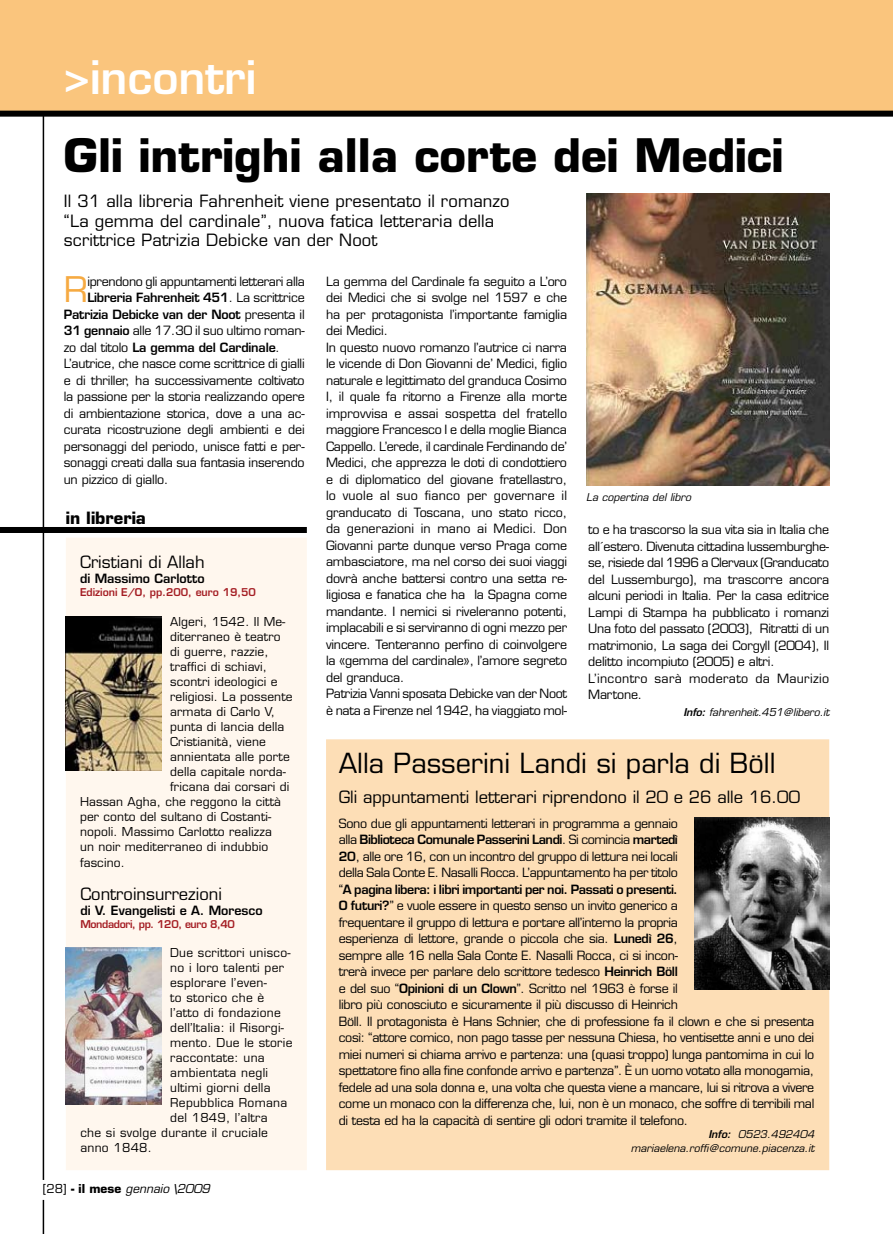
<style>
.page{position:relative;width:893px;height:1234px;background:#fff}
.page>*{position:absolute;margin:0;border:0;box-sizing:border-box;transform-origin:0 0}
.t1{font:700 45px "Eurostile";color:#000}
.t2{font:600 45px "Eurostile";color:#fff}
.t3{font:34.5px "Eurostile";color:#f6aa42}
.t4{font:27px "Eurostile";color:#000}
.t5{font:16.5px/19.8px "Eurostile";letter-spacing:.01em;color:#000}
.t6{font:700 16.5px "Eurostile";color:#000}
.t7{font:12.45px/16.5px "Eurostile";letter-spacing:-.015em;color:#000}
.t8{font:600 12.45px "Eurostile";letter-spacing:-.015em;color:#000}
.t9{font:12px "Eurostile";letter-spacing:.01em;color:#000}
.t10{font:italic 12px "Eurostile";color:#000}
.t11{font:italic 10.5px/13.5px "Eurostile";color:#000;text-align:right}
.t12{font:600 10.5px "Eurostile";color:#a41d23}
.t13{font:600 10.5px "Eurostile";letter-spacing:-.025em;color:#a41d23}
.s1{font-weight:400}
.s2{font-weight:600}
.s3{font-style:normal}
.s4{font-weight:700;font-style:normal}
</style>
<div class="page">
<hr style="left:43px;top:116px;width:1px;height:1117px;background:#000">
<svg style="left:42px;top:1179px;width:3px;height:20px"></svg>
<div style="left:0;top:0;width:893px;height:111px;background:#fac57d"></div>
<div style="left:0;top:111px;width:893px;height:6px;background:#000"></div>
<div style="left:66px;top:537px;width:241px;height:632px;background:#fff7ee"></div>
<div style="left:0;top:527px;width:307px;height:6px;background:#000"></div>
<img style="left:66px;top:616px;width:96px;height:154px">
<img style="left:66px;top:947px;width:96px;height:156px">
<div style="left:326px;top:739px;width:503px;height:430px;background:#fddeb6;border:2px solid #fddeb6"></div>
<img style="left:695px;top:817px;width:134px;height:172px">
<img style="left:586px;top:194px;width:243px;height:291px">
<h1 class="t2" style="left:64px;top:49px;width:194px">&gt;incontri</h1>
<h1 class="t1" style="left:64px;top:128px;width:721px">Gli intrighi alla corte dei Medici</h1>
<h3 class="t5" style="left:64px;top:191px;width:447px">Il 31 alla libreria Fahrenheit viene presentato il romanzo “La gemma del cardinale”, nuova fatica letteraria della scrittrice Patrizia Debicke van der Noot</h3>
<h2 class="t3" style="left:64px;top:269px;width:26px">R</h2>
<p class="t7" style="left:87px;top:273px;width:219px">iprendono gli appuntamenti letterari alla</p>
<p class="t8" style="left:87px;top:290px;width:219px">Libreria Fahrenheit 451<span class="s1">. La scrittrice</span></p>
<p class="t8" style="left:64px;top:306px;width:242px">Patrizia Debicke van der Noot <span class="s1">presenta il</span></p>
<p class="t7" style="left:64px;top:322px;width:242px"><span class="s2">31 gennaio</span> alle 17.30 il suo ultimo roman-</p>
<p class="t8" style="left:64px;top:339px;width:218px"><span class="s1">zo dal titolo</span> La gemma del Cardinale<span class="s1">.</span></p>
<p class="t7" style="left:64px;top:355px;width:242px">L’autrice, che nasce come scrittrice di gialli</p>
<p class="t7" style="left:64px;top:372px;width:242px">e di thriller, ha successivamente coltivato</p>
<p class="t7" style="left:64px;top:388px;width:243px">la passione per la storia realizzando opere</p>
<p class="t7" style="left:64px;top:405px;width:242px">di ambientazione storica, dove a una ac-</p>
<p class="t7" style="left:64px;top:421px;width:242px">curata ricostruzione degli ambienti e dei</p>
<p class="t7" style="left:64px;top:438px;width:242px">personaggi del periodo, unisce fatti e per-</p>
<p class="t7" style="left:64px;top:454px;width:242px">sonaggi creati dalla sua fantasia inserendo</p>
<p class="t7" style="left:64px;top:471px;width:106px">un pizzico di giallo.</p>
<h3 class="t6" style="left:66px;top:507px;width:82px">in libreria</h3>
<h3 class="t5" style="left:80px;top:552px;width:126px">Cristiani di Allah</h3>
<p class="t8" style="left:80px;top:570px;width:126px">di Massimo Carlotto</p>
<p class="t12" style="left:80px;top:585px;width:177px">Edizioni E/O, pp.200, euro 19,50</p>
<p class="t9" style="left:170px;top:614px;width:117px">Algeri, 1542. Il Me-</p>
<p class="t9" style="left:170px;top:629px;width:112px">diterraneo è teatro</p>
<p class="t9" style="left:170px;top:644px;width:100px">di guerre, razzie,</p>
<p class="t9" style="left:170px;top:659px;width:98px">traffici di schiavi,</p>
<p class="t9" style="left:170px;top:674px;width:109px">scontri ideologici e</p>
<p class="t9" style="left:170px;top:689px;width:124px">religiosi. La possente</p>
<p class="t9" style="left:170px;top:704px;width:106px">armata di Carlo V,</p>
<p class="t9" style="left:170px;top:719px;width:116px">punta di lancia della</p>
<p class="t9" style="left:170px;top:734px;width:97px">Cristianità, viene</p>
<p class="t9" style="left:170px;top:749px;width:121px">annientata alle porte</p>
<p class="t9" style="left:170px;top:764px;width:117px">della capitale norda-</p>
<p class="t9" style="left:170px;top:779px;width:121px">fricana dai corsari di</p>
<p class="t9" style="left:80px;top:794px;width:203px">Hassan Agha, che reggono la città</p>
<p class="t9" style="left:80px;top:809px;width:193px">per conto del sultano di Costanti-</p>
<p class="t9" style="left:80px;top:824px;width:193px">nopoli. Massimo Carlotto realizza</p>
<p class="t9" style="left:80px;top:839px;width:190px">un noir mediterraneo di indubbio</p>
<p class="t9" style="left:80px;top:854px;width:46px">fascino.</p>
<h3 class="t5" style="left:80px;top:883px;width:143px">Controinsurrezioni</h3>
<p class="t8" style="left:80px;top:902px;width:184px">di V. Evangelisti e A. Moresco</p>
<p class="t13" style="left:80px;top:917px;width:156px">Mondadori, pp. 120, euro 8,40</p>
<p class="t9" style="left:170px;top:945px;width:122px">Due scrittori unisco-</p>
<p class="t9" style="left:170px;top:960px;width:115px">no i loro talenti per</p>
<p class="t9" style="left:170px;top:975px;width:98px">esplorare l’even-</p>
<p class="t9" style="left:170px;top:990px;width:96px">to storico che è</p>
<p class="t9" style="left:170px;top:1005px;width:112px">l’atto di fondazione</p>
<p class="t9" style="left:170px;top:1020px;width:115px">dell’Italia: il Risorgi-</p>
<p class="t9" style="left:170px;top:1035px;width:124px">mento. Due le storie</p>
<p class="t9" style="left:170px;top:1050px;width:96px">raccontate: una</p>
<p class="t9" style="left:170px;top:1065px;width:99px">ambientata negli</p>
<p class="t9" style="left:170px;top:1080px;width:102px">ultimi giorni della</p>
<p class="t9" style="left:170px;top:1095px;width:119px">Repubblica Romana</p>
<p class="t9" style="left:170px;top:1110px;width:99px">del 1849, l’altra</p>
<p class="t9" style="left:80px;top:1125px;width:189px">che si svolge durante il cruciale</p>
<p class="t9" style="left:80px;top:1140px;width:73px">anno 1848.</p>
<p class="t10" style="left:43px;top:1180px;width:169px"><span class="s3">[28]</span> <span class="s4">- il mese</span> gennaio \2009</p>
<p class="t7" style="left:326px;top:273px;width:243px">La gemma del Cardinale fa seguito a L’oro dei Medici che si svolge nel 1597 e che ha per protagonista l’importante famiglia dei Medici.<br>In questo nuovo romanzo l’autrice ci narra le vicende di Don Giovanni de’ Medici, figlio naturale e legittimato del granduca Cosimo I, il quale fa ritorno a Firenze alla morte improvvisa e assai sospetta del fratello maggiore Francesco I e della moglie Bianca Cappello. L’erede, il cardinale Ferdinando de’ Medici, che apprezza le doti di condottiero e di diplomatico del giovane fratellastro, lo vuole al suo fianco per governare il granducato di Toscana, uno stato ricco, da generazioni in mano ai Medici. Don Giovanni parte dunque verso Praga come ambasciatore, ma nel corso dei suoi viaggi dovrà anche battersi contro una setta re&shy;ligiosa e fanatica che ha la Spagna come mandante. I nemici si riveleranno potenti, implacabili e si serviranno di ogni mezzo per vincere. Tenteranno perfino di coinvolgere la «gemma del cardinale», l’amore segreto del granduca.<br>Patrizia Vanni sposata Debicke van der Noot è nata a Firenze nel 1942, ha viaggiato mol-</p>
<p class="t11" style="left:586px;top:490px;width:107px">La copertina del libro</p>
<p class="t7" style="left:588px;top:521px;width:243px">to e ha trascorso la sua vita sia in Italia che all´estero. Divenuta cittadina lussemburghe&shy;se, risiede dal 1996 a Clervaux (Granducato del Lussemburgo), ma trascorre ancora alcuni periodi in Italia. Per la casa editrice Lampi di Stampa ha pubblicato i romanzi Una foto del passato (2003), Ritratti di un matrimonio, La saga dei Corgyll (2004), Il delitto incompiuto (2005) e altri.<br>L’incontro sarà moderato da Maurizio Martone.</p>
<p class="t11" style="left:683px;top:705px;width:147px"><span class="s2">Info:</span> fahrenheit.451@libero.it</p>
<h3 class="t4" style="left:339px;top:746px;width:438px">Alla Passerini Landi si parla di Böll</h3>
<p class="t7" style="left:339px;top:814px;width:477px">Sono due gli appuntamenti letterari in programma a gennaio<br>alla <span class="s2">Biblioteca Comunale Passerini Landi</span>. Si comincia <span class="s2">martedì<br>20</span>, alle ore 16, con un incontro del gruppo di lettura nei locali<br>della Sala Conte E. Nasalli Rocca. L’appuntamento ha per titolo<br>“<span class="s2">A pagina libera: i libri importanti per noi. Passati o presenti.<br>O futuri?</span>” e vuole essere in questo senso un invito generico a<br>frequentare il gruppo di lettura e portare all’interno la propria<br>esperienza di lettore, grande o piccola che sia. <span class="s2">Lunedì 26</span>,<br>sempre alle 16 nella Sala Conte E. Nasalli Rocca, ci si incon-<br>trerà invece per parlare delo scrittore tedesco <span class="s2">Heinrich Böll<br></span>e del suo “<span class="s2">Opinioni di un Clown</span>”. Scritto nel 1963 è forse il<br>libro più conosciuto e sicuramente il più discusso di Heinrich<br>Böll. Il protagonista è Hans Schnier, che di professione fa il clown e che si presenta così: “attore comico, non pago tasse per nessuna Chiesa, ho ventisette anni e uno dei miei numeri si chiama arrivo e partenza: una (quasi troppo) lunga pantomima in cui lo spettatore fino alla fine confonde arrivo e partenza”. È un uomo votato alla monogamia, fedele ad una sola donna e, una volta che questa viene a mancare, lui si ritrova a vivere come un monaco con la differenza che, lui, non è un monaco, che soffre di terribili mal di testa ed ha la capacità di sentire gli odori tramite il telefono.</p>
<p class="t11" style="left:631px;top:1127px;width:185px"><span class="s2">Info:</span> 0523.492404 mariaelena.roffi@comune.piacenza.it</p>
<h3 class="t5" style="left:339px;top:787px;width:463px">Gli appuntamenti letterari riprendono il 20 e 26 alle 16.00</h3>
</div>
